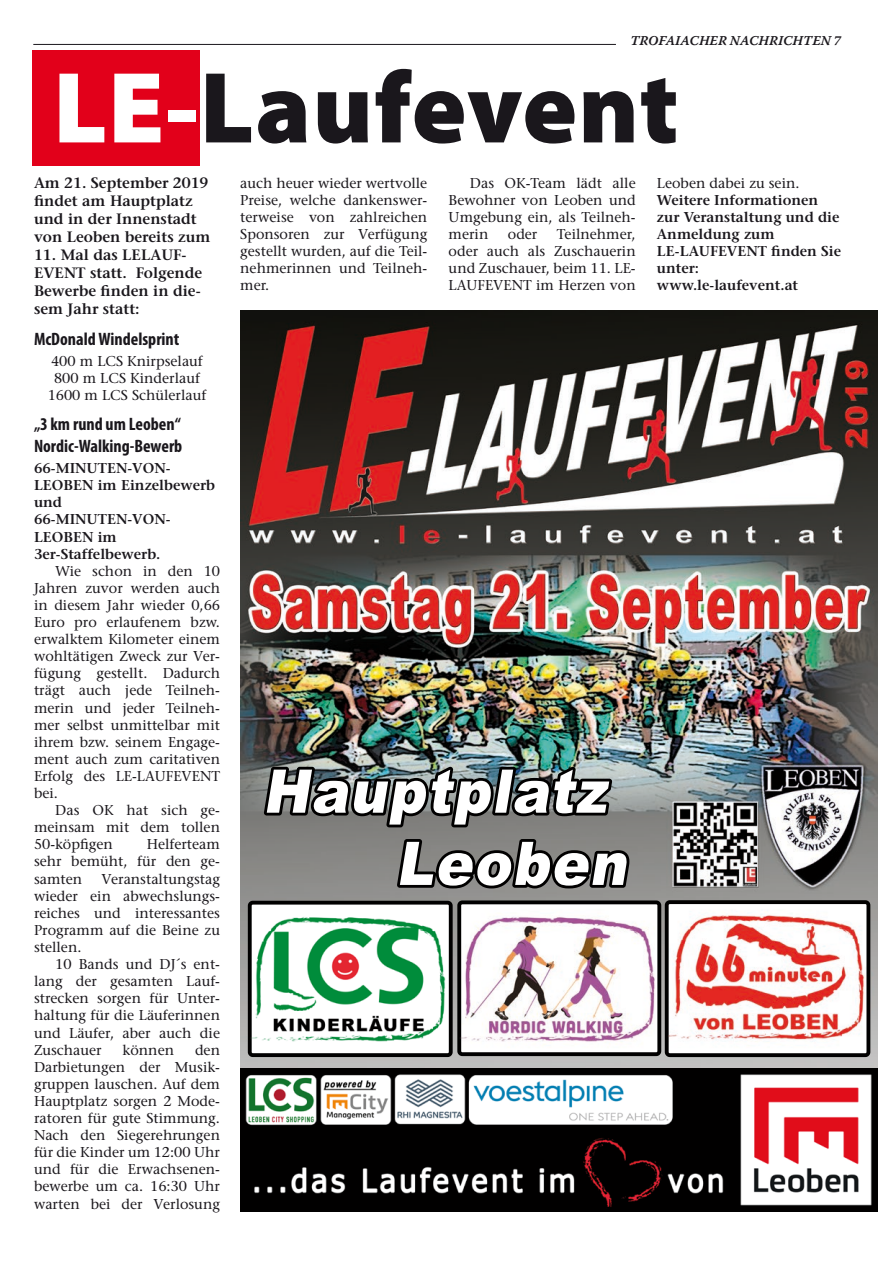
<style>
.page{position:relative;width:893px;height:1263px;background:#fff}
.page>*{position:absolute;margin:0;border:0;box-sizing:border-box;transform-origin:0 0}
.Titel_2{font:900 102px "Myriad Pro";letter-spacing:.01em;color:#1a171c}
.zwitit{font:700 condensed 18px/21.6px "Myriad Pro";color:#1a171c}
.swt-twxt{font:600 15px/18px "Stone Serif";color:#1a171c}
.swt-twxt-2{font:14.25px/17.1px "Stone Serif";color:#1a171c;text-align:justify}
.swt-twxt-3{font:600 14.25px/17.1px "Stone Serif";color:#1a171c}
.t1{font:13.5px "Warnock Pro Semibold It Capt";color:#1a171c}
.s1{color:#fff}
</style>
<div class="page">
<hr style="left:33px;top:44px;width:583px;height:1px;background:#1a171c">
<div style="left:32px;top:50px;width:168px;height:116px;background:#e2001a"></div>
<img style="left:240px;top:310px;width:637px;height:758px">
<img style="left:240px;top:1068px;width:637px;height:144px">
<img style="left:248px;top:901px;width:205px;height:156px">
<img style="left:252px;top:904px;width:197px;height:149px">
<img style="left:457px;top:900px;width:204px;height:156px">
<img style="left:461px;top:904px;width:196px;height:148px">
<img style="left:665px;top:900px;width:205px;height:157px">
<img style="left:669px;top:904px;width:197px;height:149px">
<img style="left:492px;top:767px;width:120px;height:49px">
<img style="left:267px;top:770px;width:310px;height:54px">
<p class="t1" style="left:630px;top:33px;width:212px">TROFAIACHER NACHRICHTEN 7</p>
<p class="Titel_2" style="left:53px;top:40px;width:627px"><span class="s1">LE-</span>Laufevent</p>
<p class="swt-twxt" style="left:34px;top:174px;width:178px">Am 21. September 2019 findet am Hauptplatz und in der Innenstadt von Leoben bereits zum</p>
<p class="swt-twxt" style="left:34px;top:246px;width:170px">11. Mal das LELAUF-<br>EVENT statt. Folgende<br>Bewerbe finden in die&shy;sem Jahr statt:</p>
<p class="zwitit" style="left:34px;top:327px;width:147px">McDonald Windelsprint</p>
<p class="swt-twxt-2" style="left:51px;top:352px;width:153px">400 m LCS Knirpselauf</p>
<p class="swt-twxt-2" style="left:54px;top:369px;width:147px">800 m LCS Kinderlauf</p>
<p class="swt-twxt-2" style="left:48px;top:386px;width:160px">1600 m LCS Schülerlauf</p>
<p class="zwitit" style="left:34px;top:413px;width:150px">„3 km rund um Leoben“<br>Nordic-Walking-Bewerb</p>
<p class="swt-twxt-3" style="left:34px;top:459px;width:183px">66-MINUTEN-VON-<br>LEOBEN im Einzelbewerb</p>
<p class="swt-twxt-3" style="left:34px;top:494px;width:30px">und</p>
<p class="swt-twxt-3" style="left:34px;top:511px;width:137px">66-MINUTEN-VON-<br>LEOBEN im<br>3er-Staffelbewerb.</p>
<p class="swt-twxt-2" style="left:34px;top:562px;width:188px;text-indent:21px">Wie schon in den 10<br>Jahren zuvor werden auch in diesem Jahr wieder 0,66<br>Euro pro erlaufenem bzw. erwalktem Kilometer einem wohltätigen Zweck zur Ver&shy;fügung gestellt. Dadurch trägt auch jede Teilneh&shy;merin und jeder Teilneh&shy;mer selbst unmittelbar mit ihrem bzw. seinem Engage&shy;ment auch zum caritativen Erfolg des LE-LAUFEVENT bei.</p>
<p class="swt-twxt-2" style="left:34px;top:801px;width:188px;text-indent:21px">Das OK hat sich ge&shy;meinsam mit dem tollen 50-köpfigen</p>
<p class="swt-twxt-2" style="left:34px;top:836px;width:188px;text-indent:113px">Helferteam sehr bemüht, für den ge&shy;samten</p>
<p class="swt-twxt-2" style="left:34px;top:870px;width:188px;text-indent:68px">Veranstaltungstag wieder ein abwechslungs&shy;reiches und interessantes Programm auf die Beine zu stellen.</p>
<p class="swt-twxt-2" style="left:34px;top:955px;width:188px;text-indent:21px">10 Bands und DJ´s ent&shy;lang der gesamten Lauf&shy;strecken sorgen für Unter&shy;haltung für die Läuferinnen und Läufer, aber auch die Zuschauer</p>
<p class="swt-twxt-2" style="left:34px;top:1041px;width:188px;text-indent:161px">den Darbietungen der Musik&shy;gruppen lauschen. Auf dem Hauptplatz sorgen 2 Mode&shy;ratoren für gute Stimmung.<br>Nach den Siegerehrungen für die Kinder um 12:00 Uhr und für die Erwachsenen&shy;bewerbe um ca. 16:30 Uhr warten bei der Verlosung</p>
<p class="swt-twxt-2" style="left:123px;top:1041px;width:53px">können</p>
<p class="swt-twxt-2" style="left:240px;top:174px;width:189px">auch heuer wieder wertvolle Preise, welche dankenswer&shy;terweise von zahlreichen Sponsoren zur Verfügung gestellt wurden, auf die Teil&shy;nehmerinnen und Teilneh&shy;mer.</p>
<p class="swt-twxt-2" style="left:449px;top:174px;width:189px;text-indent:21px">Das OK-Team lädt alle Bewohner von Leoben und Umgebung ein, als Teilneh&shy;merin</p>
<p class="swt-twxt-2" style="left:449px;top:225px;width:189px;text-indent:108px">Teilnehmer, oder auch als Zuschauerin und Zuschauer, beim 11. LE-LAUFEVENT im Herzen von</p>
<p class="swt-twxt-2" style="left:508px;top:225px;width:31px">oder</p>
<p class="swt-twxt-2" style="left:657px;top:174px;width:144px">Leoben dabei zu sein.</p>
<p class="swt-twxt-3" style="left:657px;top:191px;width:186px">Weitere Informationen zur Veranstaltung und die<br>Anmeldung zum<br>LE-LAUFEVENT finden Sie unter: www.le-laufevent.at</p>
</div>
